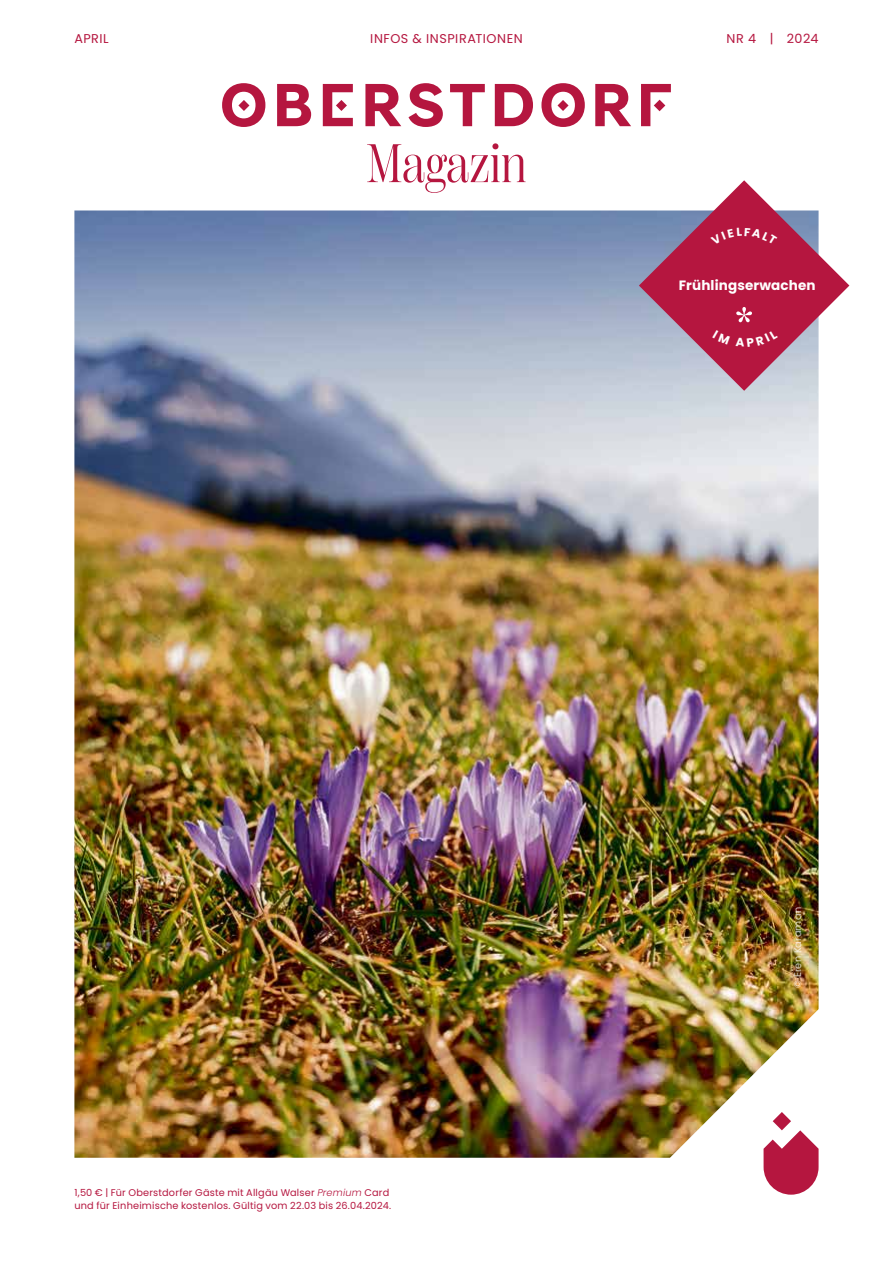
<style>
.page{position:relative;width:893px;height:1263px;background:#fff}
.page>*{position:absolute;margin:0;border:0;box-sizing:border-box;transform-origin:0 0}
.t1{font:54.15px "Scotch Display Comp Rm";color:#b5163f}
.t2{font:700 13.5px "Poppins";letter-spacing:.01em;color:#fff}
.t3{font:12.75px "Poppins";letter-spacing:.04em;color:#b5163f}
.t4{font:9.75px/13.5px "Poppins";letter-spacing:.02em;color:#b5163f}
.t5{font:9.75px "Poppins";letter-spacing:.02em;color:#fff}
.s1{font-weight:300;font-style:italic}
</style>
<div class="page">
<img style="left:74px;top:210px;width:745px;height:948px">
<svg style="left:763px;top:1112px;width:56px;height:83px"></svg>
<svg style="left:222px;top:83px;width:449px;height:44px"></svg>
<svg style="left:639px;top:180px;width:210px;height:211px"></svg>
<h3 class="t3" style="left:74px;top:31px;width:36px">APRIL</h3>
<h3 class="t3" style="left:370px;top:31px;width:154px">INFOS &amp; INSPIRATIONEN</h3>
<h3 class="t3" style="left:727px;top:31px;width:93px">NR 4 | 2024</h3>
<h1 class="t1" style="left:366px;top:133px;width:162px">Magazin</h1>
<h2 class="t2" style="left:679px;top:277px;width:138px">Frühlingserwachen</h2>
<p class="t4" style="left:74px;top:1186px;width:318px">1,50 € | Für Oberstdorfer Gäste mit Allgäu Walser <span class="s1">Premium</span> Card und für Einheimische kostenlos. Gültig vom 22.03 bis 26.04.2024.</p>
<p class="t5" style="left:792px;top:988px;width:82px;rotate:-90deg">© Eren Karaman</p>
</div>
